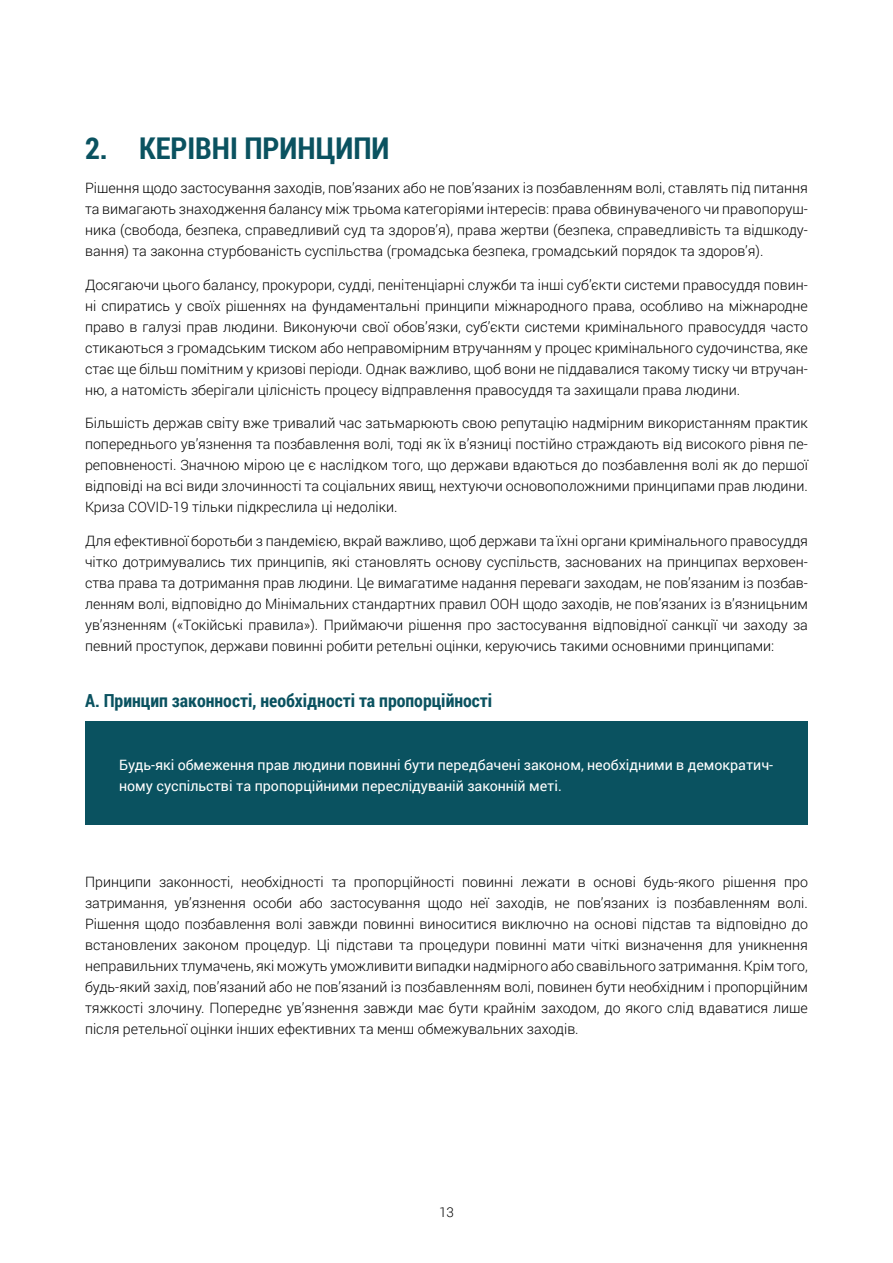
<style>
.page{position:relative;width:893px;height:1263px;background:#fff}
.page>*{position:absolute;margin:0;border:0;box-sizing:border-box;transform-origin:0 0}
.t1{font:700 30px "Roboto Condensed";color:#0a5260}
.t2{font:700 18px "Roboto Condensed";color:#0a5260}
.t3{font:300 14.25px/21px "Roboto";color:#000;text-align:justify}
.t4{font:14.25px/21px "Roboto";color:#fff}
.t5{font:300 13.5px "Roboto";color:#000}
</style>
<div class="page">
<div style="left:85px;top:721px;width:722px;height:104px;background:#0a5260"></div>
<h1 class="t1" style="left:85px;top:127px;width:306px">2. КЕРІВНІ ПРИНЦИПИ</h1>
<p class="t3" style="left:85px;top:177px;width:724px">Рішення щодо застосування заходів, пов’язаних або не пов’язаних із позбавленням волі, ставлять під питання та вимагають знаходження балансу між трьома категоріями інтересів: права обвинуваченого чи правопоруш&shy;ника (свобода, безпека, справедливий суд та здоров’я), права жертви (безпека, справедливість та відшкоду&shy;вання) та законна стурбованість суспільства (громадська безпека, громадський порядок та здоров’я).</p>
<p class="t3" style="left:85px;top:273px;width:724px">Досягаючи цього балансу, прокурори, судді, пенітенціарні служби та інші суб’єкти системи правосуддя повин&shy;ні спиратись у своїх рішеннях на фундаментальні принципи міжнародного права, особливо на міжнародне право в галузі прав людини. Виконуючи свої обов’язки, суб’єкти системи кримінального правосуддя часто стикаються з громадським тиском або неправомірним втручанням у процес кримінального судочинства, яке стає ще більш помітним у кризові періоди. Однак важливо, щоб вони не піддавалися такому тиску чи втручан&shy;ню, а натомість зберігали цілісність процесу відправлення правосуддя та захищали права людини.</p>
<p class="t3" style="left:85px;top:412px;width:724px">Більшість держав світу вже тривалий час затьмарюють свою репутацію надмірним використанням практик попереднього ув’язнення та позбавлення волі, тоді як їх в’язниці постійно страждають від високого рівня пе&shy;реповненості. Значною мірою це є наслідком того, що держави вдаються до позбавлення волі як до першої відповіді на всі види злочинності та соціальних явищ, нехтуючи основоположними принципами прав людини.<br>Криза COVID-19 тільки підкреслила ці недоліки.</p>
<p class="t3" style="left:85px;top:530px;width:724px">Для ефективної боротьби з пандемією, вкрай важливо, щоб держави та їхні органи кримінального правосуддя чітко дотримувались тих принципів, які становлять основу суспільств, заснованих на принципах верховен&shy;ства права та дотримання прав людини. Це вимагатиме надання переваги заходам, не пов’язаним із позбав&shy;ленням волі, відповідно до Мінімальних стандартних правил ООН щодо заходів, не пов’язаних із в’язницьним ув’язненням («Токійські правила»). Приймаючи рішення про застосування відповідної санкції чи заходу за певний проступок, держави повинні робити ретельні оцінки, керуючись такими основними принципами:</p>
<p class="t2" style="left:85px;top:687px;width:409px">A. Принцип законності, необхідності та пропорційності</p>
<p class="t4" style="left:119px;top:754px;width:656px">Будь-які обмеження прав людини повинні бути передбачені законом, необхідними в демократич&shy;ному суспільстві та пропорційними переслідуваній законній меті.</p>
<p class="t3" style="left:85px;top:870px;width:724px">Принципи законності, необхідності та пропорційності повинні лежати в основі будь-якого рішення про затримання, ув’язнення особи або застосування щодо неї заходів, не пов’язаних із позбавленням волі.<br>Рішення щодо позбавлення волі завжди повинні виноситися виключно на основі підстав та відповідно до встановлених законом процедур. Ці підстави та процедури повинні мати чіткі визначення для уникнення неправильних тлумачень, які можуть уможливити випадки надмірного або свавільного затримання. Крім того, будь-який захід, пов’язаний або не пов’язаний із позбавленням волі, повинен бути необхідним і пропорційним тяжкості злочину. Попереднє ув’язнення завжди має бути крайнім заходом, до якого слід вдаватися лише після ретельної оцінки інших ефективних та менш обмежувальних заходів.</p>
<p class="t5" style="left:439px;top:1203px;width:16px">13</p>
</div>
